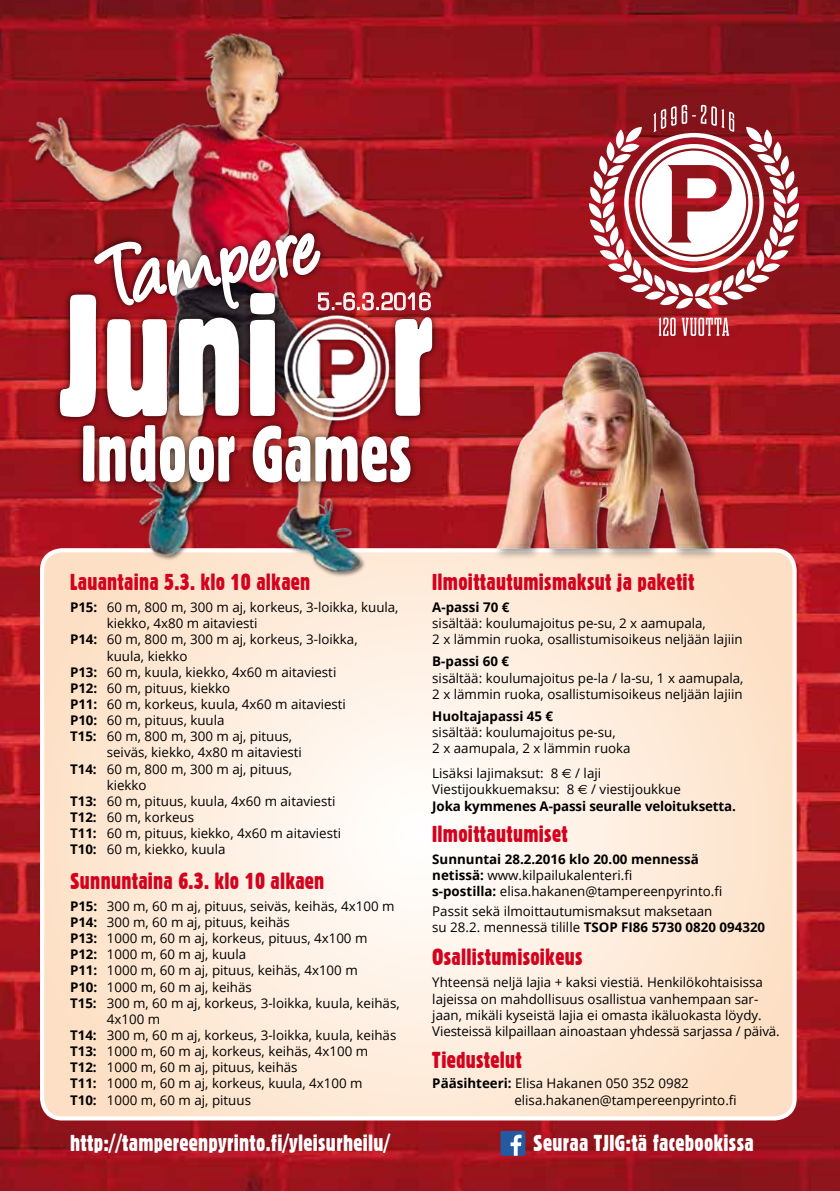
<style>
.page{position:relative;width:840px;height:1191px;background:#fff}
.page>*{position:absolute;margin:0;border:0;box-sizing:border-box;transform-origin:0 0}
.t1{font:168.2px "Gothic 821 Condensed BT";color:#fff;scale:.94 1}
.t2{font:77.6px "Gothic 821 Condensed BT";color:#fff;scale:.9 1}
.t3{font:condensed 23px "Eurostile LT Std";color:#fff}
.t4{font:22.4px "Gothic 821 Condensed BT";letter-spacing:.01em;color:#d4021d}
.t5{font:22.4px "Gothic 821 Condensed BT";letter-spacing:.01em;color:#fff}
.t6{font:13.4px/16.2px "Open Sans";color:#000}
.t7{font:700 13.4px "Open Sans";letter-spacing:-.01em;color:#000}
.s1{font-weight:700}
.s2{font-family:"Euro Sans Std"}
</style>
<div class="page">
<img style="left:0;top:0;width:839px;height:1191px">
<svg style="left:42px;top:550px;width:752px;height:568px;background:#fdebda"></svg>
<div style="left:40px;top:548px;width:756px;height:572px;border:4px solid #fff;border-radius:20px"></div>
<div style="left:500px;top:1130px;width:25px;height:25px;background:#235aa2"></div>
<svg style="left:510px;top:1134px;width:11px;height:21px"></svg>
<img style="left:18px;top:14px;width:454px;height:585px">
<div style="left:52px;top:226px;width:387px;height:263px;background:#000;opacity:.75"></div>
<img style="left:282px;top:394px;width:108px;height:27px">
<img style="left:92px;top:205px;width:338px;height:189px">
<div style="left:493px;top:348px;width:226px;height:212px;background:#000;opacity:.4"></div>
<img style="left:492px;top:348px;width:222px;height:200px">
<svg style="left:658px;top:317px;width:13px;height:19px"></svg>
<svg style="left:670px;top:317px;width:5px;height:19px"></svg>
<svg style="left:681px;top:318px;width:15px;height:18px"></svg>
<svg style="left:698px;top:317px;width:5px;height:19px"></svg>
<svg style="left:705px;top:318px;width:23px;height:18px"></svg>
<svg style="left:588px;top:105px;width:210px;height:204px"></svg>
<h3 class="t3" style="left:317px;top:288px;width:116px">5.-6.3.2016</h3>
<h1 class="t1" style="left:58px;top:254px;width:403px">Juni r</h1>
<h2 class="t2" style="left:81px;top:407px;width:369px">Indoor Games</h2>
<h3 class="t4" style="left:70px;top:568px;width:242px">Lauantaina 5.3. klo 10 alkaen</h3>
<p class="t6" style="left:70px;top:599px;width:330px"><span class="s1">P15:</span> 60 m, 800 m, 300 m aj, korkeus, 3-loikka, kuula,</p>
<p class="t6" style="left:107px;top:615px;width:152px">kiekko, 4x80 m aitaviesti</p>
<p class="t6" style="left:70px;top:631px;width:289px"><span class="s1">P14:</span> 60 m, 800 m, 300 m aj, korkeus, 3-loikka,</p>
<p class="t6" style="left:107px;top:647px;width:82px">kuula, kiekko</p>
<p class="t6" style="left:70px;top:663px;width:268px"><span class="s1">P13:</span> 60 m, kuula, kiekko, 4x60 m aitaviesti</p>
<p class="t6" style="left:70px;top:679px;width:162px"><span class="s1">P12:</span> 60 m, pituus, kiekko</p>
<p class="t6" style="left:70px;top:695px;width:277px"><span class="s1">P11:</span> 60 m, korkeus, kuula, 4x60 m aitaviesti</p>
<p class="t6" style="left:70px;top:712px;width:156px"><span class="s1">P10:</span> 60 m, pituus, kuula</p>
<p class="t6" style="left:70px;top:728px;width:223px"><span class="s1">T15:</span> 60 m, 800 m, 300 m aj, pituus,</p>
<p class="t6" style="left:107px;top:744px;width:197px">seiväs, kiekko, 4x80 m aitaviesti</p>
<p class="t6" style="left:70px;top:760px;width:223px"><span class="s1">T14:</span> 60 m, 800 m, 300 m aj, pituus,</p>
<p class="t6" style="left:107px;top:776px;width:41px">kiekko</p>
<p class="t6" style="left:70px;top:792px;width:267px"><span class="s1">T13:</span> 60 m, pituus, kuula, 4x60 m aitaviesti</p>
<p class="t6" style="left:70px;top:808px;width:126px"><span class="s1">T12:</span> 60 m, korkeus</p>
<p class="t6" style="left:70px;top:825px;width:272px"><span class="s1">T11:</span> 60 m, pituus, kiekko, 4x60 m aitaviesti</p>
<p class="t6" style="left:70px;top:841px;width:157px"><span class="s1">T10:</span> 60 m, kiekko, kuula</p>
<h3 class="t4" style="left:70px;top:867px;width:256px">Sunnuntaina 6.3. klo 10 alkaen</h3>
<p class="t6" style="left:70px;top:897px;width:326px"><span class="s1">P15:</span> 300 m, 60 m aj, pituus, seiväs, keihäs, 4x100 m</p>
<p class="t6" style="left:70px;top:913px;width:221px"><span class="s1">P14:</span> 300 m, 60 m aj, pituus, keihäs</p>
<p class="t6" style="left:70px;top:929px;width:299px"><span class="s1">P13:</span> 1000 m, 60 m aj, korkeus, pituus, 4x100 m</p>
<p class="t6" style="left:70px;top:946px;width:178px"><span class="s1">P12:</span> 1000 m, 60 m aj, kuula</p>
<p class="t6" style="left:70px;top:962px;width:289px"><span class="s1">P11:</span> 1000 m, 60 m aj, pituus, keihäs, 4x100 m</p>
<p class="t6" style="left:70px;top:978px;width:183px"><span class="s1">P10:</span> 1000 m, 60 m aj, keihäs</p>
<p class="t6" style="left:70px;top:994px;width:331px"><span class="s1">T15:</span> 300 m, 60 m aj, korkeus, 3-loikka, kuula, keihäs,</p>
<p class="t6" style="left:107px;top:1010px;width:55px">4x100 m</p>
<p class="t6" style="left:70px;top:1026px;width:328px"><span class="s1">T14:</span> 300 m, 60 m aj, korkeus, 3-loikka, kuula, keihäs</p>
<p class="t6" style="left:70px;top:1042px;width:299px"><span class="s1">T13:</span> 1000 m, 60 m aj, korkeus, keihäs, 4x100 m</p>
<p class="t6" style="left:70px;top:1059px;width:229px"><span class="s1">T12:</span> 1000 m, 60 m aj, pituus, keihäs</p>
<p class="t6" style="left:70px;top:1075px;width:294px"><span class="s1">T11:</span> 1000 m, 60 m aj, korkeus, kuula, 4x100 m</p>
<p class="t6" style="left:70px;top:1091px;width:182px"><span class="s1">T10:</span> 1000 m, 60 m aj, pituus</p>
<h3 class="t4" style="left:432px;top:568px;width:263px">Ilmoittautumismaksut ja paketit</h3>
<p class="t7" style="left:432px;top:598px;width:79px">A-passi 70 €</p>
<p class="t6" style="left:432px;top:615px;width:312px">sisältää: koulumajoitus pe-su, 2 x aamupala,<br>2 x lämmin ruoka, osallistumisoikeus neljään lajiin</p>
<p class="t7" style="left:432px;top:652px;width:78px">B-passi 60 €</p>
<p class="t6" style="left:432px;top:669px;width:312px">sisältää: koulumajoitus pe-la / la-su, 1 x aamupala,<br>2 x lämmin ruoka, osallistumisoikeus neljään lajiin</p>
<p class="t7" style="left:432px;top:706px;width:122px">Huoltajapassi 45 €</p>
<p class="t6" style="left:432px;top:723px;width:200px">sisältää: koulumajoitus pe-su,<br>2 x aamupala, 2 x lämmin ruoka</p>
<p class="t6" style="left:432px;top:764px;width:250px">Lisäksi lajimaksut: 8 <span class="s2">€</span> / laji<br>Viestijoukkuemaksu: 8 <span class="s2">€</span> / viestijoukkue</p>
<p class="t7" style="left:432px;top:796px;width:305px">Joka kymmenes A-passi seuralle veloituksetta.</p>
<h3 class="t4" style="left:432px;top:820px;width:137px">Ilmoittautumiset</h3>
<p class="t6" style="left:432px;top:851px;width:291px"><span class="s1">Sunnuntai 28.2.2016 klo 20.00 mennessä netissä:</span> www.kilpailukalenteri.fi<br><span class="s1">s-postilla:</span> elisa.hakanen@tampereenpyrinto.fi</p>
<p class="t6" style="left:432px;top:902px;width:334px">Passit sekä ilmoittautumismaksut maksetaan<br>su 28.2. mennessä tilille <span class="s1">TSOP FI86 5730 0820 094320</span></p>
<h3 class="t4" style="left:432px;top:943px;width:152px">Osallistumisoikeus</h3>
<p class="t6" style="left:432px;top:974px;width:349px">Yhteensä neljä lajia + kaksi viestiä. Henkilökohtaisissa lajeissa on mahdollisuus osallistua vanhempaan sar&shy;jaan, mikäli kyseistä lajia ei omasta ikäluokasta löydy.<br>Viesteissä kilpaillaan ainoastaan yhdessä sarjassa / päivä.</p>
<h3 class="t4" style="left:432px;top:1046px;width:91px">Tiedustelut</h3>
<p class="t6" style="left:514px;top:1075px;width:224px;text-indent:-82px"><span class="s1">Pääsihteeri:</span> Elisa Hakanen 050 352 0982 elisa.hakanen@tampereenpyrinto.fi</p>
<h3 class="t5" style="left:70px;top:1129px;width:321px">http://tampereenpyrinto.fi/yleisurheilu/</h3>
<h3 class="t5" style="left:533px;top:1129px;width:222px">Seuraa TJIG:tä facebookissa</h3>
</div>
